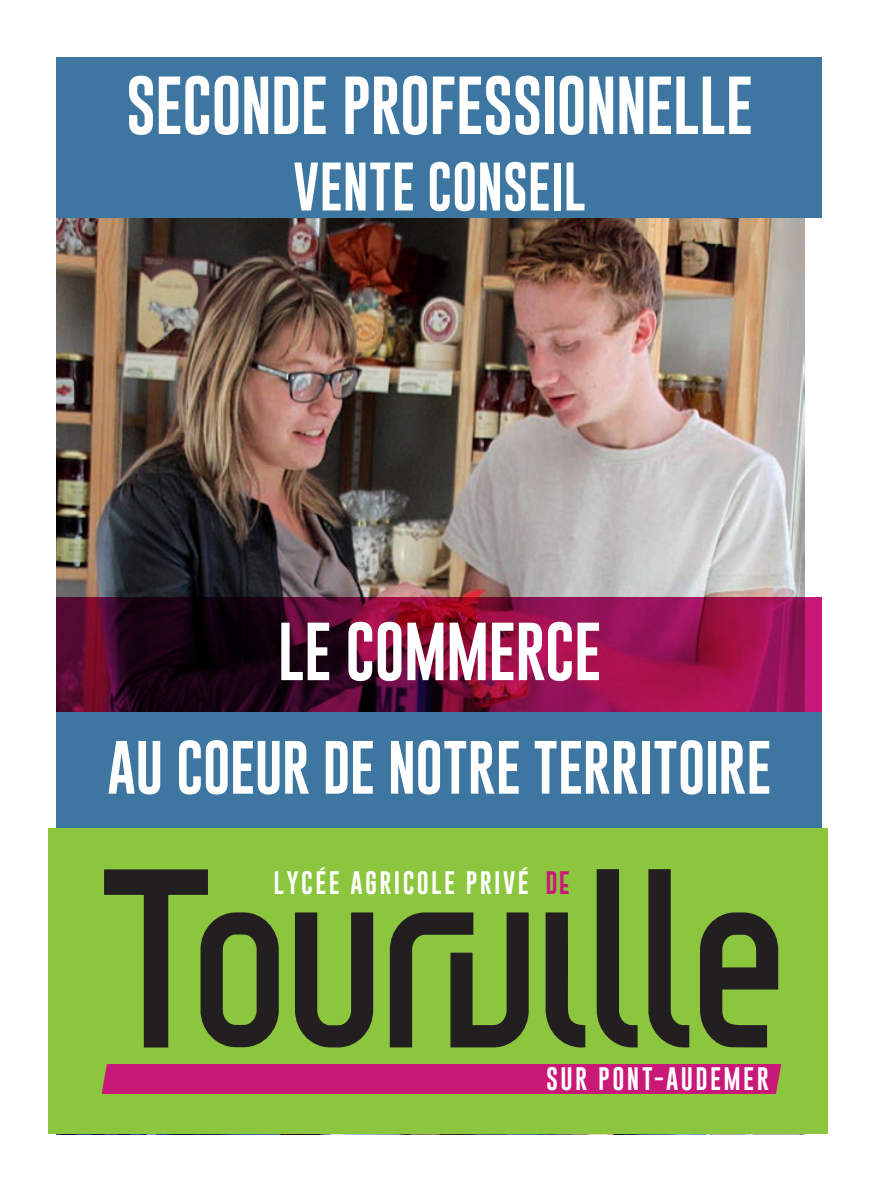
<style>
.page{position:relative;width:886px;height:1191px;background:#fff}
.page>*{position:absolute;margin:0;border:0;box-sizing:border-box;transform-origin:0 0}
.accroche{font:60px "Gobold";letter-spacing:-.015em;color:#fff}
.accroche-2{font:55px "Gobold";letter-spacing:-.01em;color:#fff}
.inter{font:50px "Gobold";color:#fff}
.t1{font:23.75px "Gobold";letter-spacing:.1em;color:#fff}
.s1{font-family:"Gobold Extra 1";color:#c91978}
</style>
<div class="page">
<img style="left:57px;top:218px;width:747px;height:379px">
<svg style="left:57px;top:597px;width:765px;height:115px"></svg>
<div style="left:57px;top:712px;width:765px;height:116px;background:#3d76a1"></div>
<div style="left:57px;top:57px;width:765px;height:104px;background:#3d76a1"></div>
<div style="left:48px;top:828px;width:779px;height:306px;background:#8bc63e"></div>
<svg style="left:104px;top:869px;width:175px;height:178px"></svg>
<svg style="left:295px;top:912px;width:78px;height:135px"></svg>
<svg style="left:390px;top:912px;width:139px;height:135px"></svg>
<svg style="left:546px;top:912px;width:39px;height:135px"></svg>
<svg style="left:597px;top:869px;width:40px;height:178px"></svg>
<svg style="left:648px;top:869px;width:41px;height:178px"></svg>
<svg style="left:700px;top:912px;width:78px;height:135px"></svg>
<div style="left:102px;top:1064px;width:679px;height:30px;background:#c91978"></div>
<div style="left:57px;top:161px;width:765px;height:57px;background:#3d76a1"></div>
<p class="accroche" style="left:126px;top:67px;width:629px">SECONDE PROFESSIONNELLE</p>
<p class="inter" style="left:293px;top:154px;width:294px">VENTE CONSEIL</p>
<p class="accroche" style="left:277px;top:613px;width:325px">LE COMMERCE</p>
<p class="accroche-2" style="left:107px;top:732px;width:665px">AU COEUR DE NOTRE TERRITOIRE</p>
<p class="t1" style="left:274px;top:867px;width:298px">LYCÉE AGRICOLE PRIVÉ <span class="s1">DE</span></p>
<p class="t1" style="left:546px;top:1063px;width:224px">SUR PONT-AUDEMER</p>
</div>
